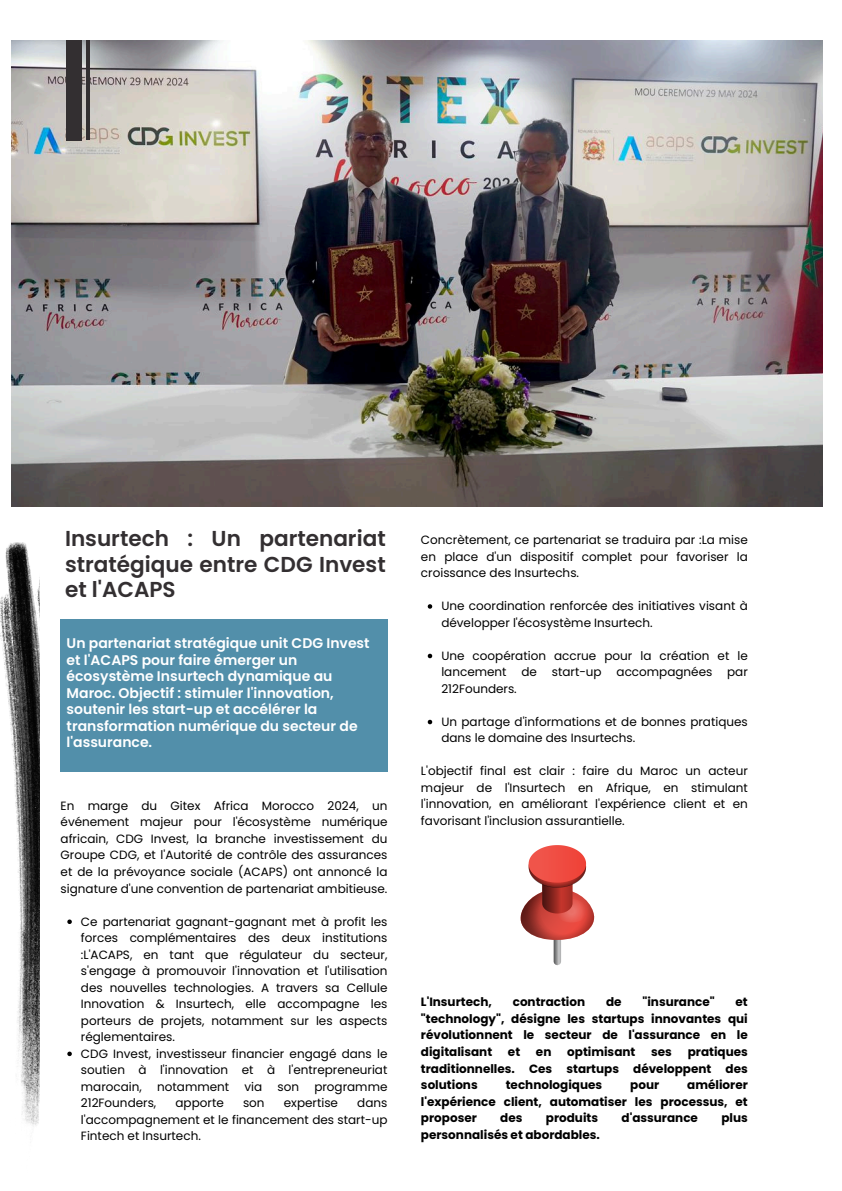
<style>
.page{position:relative;width:842px;height:1191px;background:#fff}
.page>*{position:absolute;margin:0;border:0;box-sizing:border-box;transform-origin:0 0}
.t1{font:600 21.6px/25.5px "Poppins";color:#332f31;text-align:justify}
.t2{font:600 14px/16.5px "Poppins";color:#fff}
.t3{font:12px/16.5px "Poppins";color:#000;text-align:justify}
.t4{font:700 12px/16.5px "Poppins";color:#000;text-align:justify}
</style>
<div class="page">
<img style="left:12px;top:41px;width:811px;height:465px">
<div style="left:67px;top:41px;width:15px;height:100px;background:#332f31"></div>
<hr style="left:86px;top:41px;width:3px;height:99px;background:#332f31">
<div style="left:60px;top:619px;width:328px;height:153px;background:#528faa"></div>
<img style="left:0;top:542px;width:39px;height:583px">
<div style="left:554px;top:918px;width:7px;height:47px;background:#bfbfbf;border-radius:4px;opacity:.4"></div>
<svg style="left:521px;top:845px;width:73px;height:98px"></svg>
<svg style="left:428px;top:604px;width:4px;height:4px"></svg>
<svg style="left:428px;top:653px;width:4px;height:5px"></svg>
<svg style="left:428px;top:719px;width:4px;height:5px"></svg>
<svg style="left:67px;top:919px;width:5px;height:4px"></svg>
<svg style="left:67px;top:1051px;width:5px;height:4px"></svg>
<h2 class="t1" style="left:65px;top:526px;width:322px">Insurtech : Un partenariat stratégique entre CDG Invest et l'ACAPS</h2>
<p class="t3" style="left:421px;top:531px;width:328px">Concrètement, ce partenariat se traduira par :La mise en place d'un dispositif complet pour favoriser la croissance des Insurtechs.</p>
<p class="t3" style="left:441px;top:597px;width:308px">Une coordination renforcée des initiatives visant à développer l'écosystème Insurtech.</p>
<p class="t3" style="left:441px;top:647px;width:308px">Une coopération accrue pour la création et le lancement de start-up accompagnées par 212Founders.</p>
<p class="t3" style="left:441px;top:713px;width:308px">Un partage d'informations et de bonnes pratiques dans le domaine des Insurtechs.</p>
<p class="t3" style="left:421px;top:762px;width:328px">L'objectif final est clair : faire du Maroc un acteur majeur de l'Insurtech en Afrique, en stimulant l'innovation, en améliorant l'expérience client et en favorisant l'inclusion assurantielle.</p>
<h1 class="t2" style="left:67px;top:634px;width:305px">Un partenariat stratégique unit CDG Invest et l'ACAPS pour faire émerger un écosystème Insurtech dynamique au Maroc. Objectif : stimuler l'innovation, soutenir les start-up et accélérer la transformation numérique du secteur de l'assurance.</h1>
<p class="t3" style="left:61px;top:797px;width:328px">En marge du Gitex Africa Morocco 2024, un événement majeur pour l'écosystème numérique africain, CDG Invest, la branche investissement du Groupe CDG, et l'Autorité de contrôle des assurances et de la prévoyance sociale (ACAPS) ont annoncé la signature d'une convention de partenariat ambitieuse.</p>
<p class="t3" style="left:81px;top:912px;width:308px">Ce partenariat gagnant-gagnant met à profit les forces complémentaires des deux institutions :L'ACAPS, en tant que régulateur du secteur, s'engage à promouvoir l'innovation et l'utilisation des nouvelles technologies. A travers sa Cellule Innovation &amp; Insurtech, elle accompagne les porteurs de projets, notamment sur les aspects réglementaires.</p>
<h3 class="t3" style="left:81px;top:1044px;width:308px">CDG Invest, investisseur financier engagé dans le soutien à l'innovation et à l'entrepreneuriat marocain,</h3>
<p class="t4" style="left:421px;top:993px;width:72px">L'Insurtech,</p>
<p class="t4" style="left:513px;top:993px;width:74px">contraction</p>
<p class="t4" style="left:606px;top:993px;width:17px">de</p>
<p class="t4" style="left:642px;top:993px;width:74px">"insurance"</p>
<p class="t4" style="left:421px;top:993px;width:328px;text-indent:315px">et "technology", désigne les startups innovantes qui révolutionnent le secteur de l'assurance en le digitalisant</p>
<p class="t4" style="left:421px;top:1043px;width:328px;text-indent:267px">pratiques traditionnelles. Ces startups développent des solutions</p>
<p class="t4" style="left:508px;top:1043px;width:14px">et</p>
<p class="t4" style="left:536px;top:1043px;width:17px">en</p>
<p class="t4" style="left:567px;top:1043px;width:70px">optimisant</p>
<p class="t4" style="left:651px;top:1043px;width:22px">ses</p>
<p class="t4" style="left:421px;top:1076px;width:328px;text-indent:266px">améliorer l'expérience client, automatiser les processus, et proposer</p>
<p class="t4" style="left:506px;top:1076px;width:98px">technologiques</p>
<p class="t4" style="left:630px;top:1076px;width:30px">pour</p>
<h3 class="t3" style="left:157px;top:1077px;width:73px">notamment</h3>
<h3 class="t3" style="left:244px;top:1077px;width:19px">via</h3>
<h3 class="t3" style="left:277px;top:1077px;width:23px">son</h3>
<h3 class="t3" style="left:314px;top:1077px;width:75px">programme</h3>
<h3 class="t3" style="left:81px;top:1094px;width:77px">212Founders,</h3>
<h3 class="t3" style="left:176px;top:1094px;width:50px">apporte</h3>
<h3 class="t3" style="left:243px;top:1094px;width:23px">son</h3>
<h3 class="t3" style="left:284px;top:1094px;width:56px">expertise</h3>
<h3 class="t3" style="left:81px;top:1094px;width:308px;text-indent:276px">dans l'accompagnement et le financement des start-up Fintech et Insurtech.</h3>
<p class="t4" style="left:500px;top:1109px;width:24px">des</p>
<p class="t4" style="left:546px;top:1109px;width:54px">produits</p>
<p class="t4" style="left:622px;top:1109px;width:78px">d'assurance</p>
<p class="t4" style="left:721px;top:1109px;width:28px">plus</p>
<p class="t4" style="left:421px;top:1125px;width:180px">personnalisés et abordables.</p>
</div>
